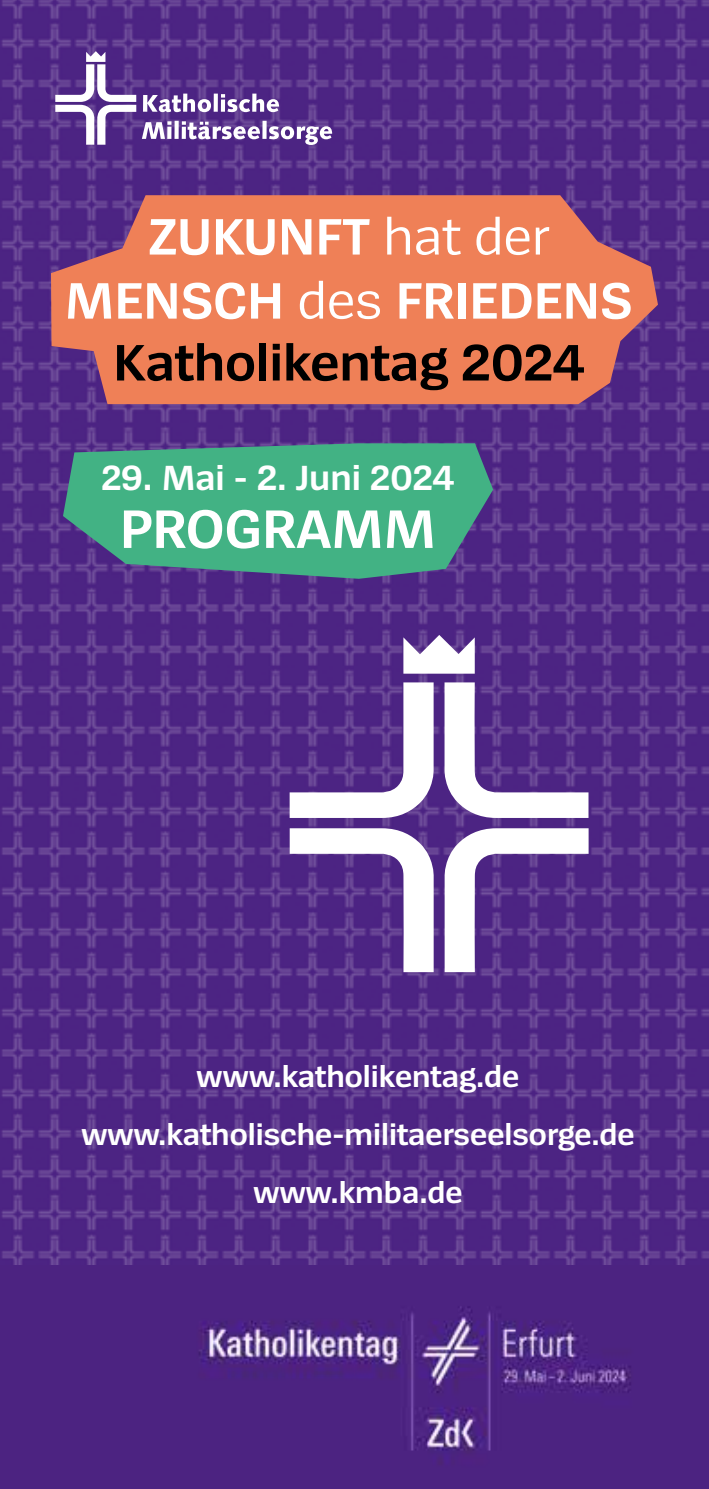
<style>
.page{position:relative;width:709px;height:1489px;background:#fff}
.page>*{position:absolute;margin:0;border:0;box-sizing:border-box;transform-origin:0 0}
.t1{font:700 56.5px "Spiegel Sans";color:#fff}
.t2{font:700 53.5px "Spiegel Sans";color:#000}
.t3{font:700 53.25px/64px "Spiegel Sans";color:#fff;text-align:center}
.t4{font:700 36.5px "Spiegel Sans";color:#fff}
.t5{font:700 31.5px/57.8px "Spiegel Sans";color:#fff;text-align:center}
.s1{font-weight:400}
</style>
<div class="page">
<img style="left:0;top:0;width:709px;height:1265px">
<img style="left:0;top:1265px;width:709px;height:223px">
<svg style="left:55px;top:51px;width:81px;height:94px"></svg>
<svg style="left:143px;top:94px;width:68px;height:18px"></svg>
<svg style="left:214px;top:94px;width:4px;height:18px"></svg>
<svg style="left:221px;top:94px;width:58px;height:18px"></svg>
<svg style="left:142px;top:121px;width:29px;height:18px"></svg>
<div style="left:174px;top:121px;width:5px;height:18px;background:#fff"></div>
<svg style="left:182px;top:121px;width:78px;height:18px"></svg>
<div style="left:262px;top:121px;width:5px;height:18px;background:#fff"></div>
<svg style="left:269px;top:126px;width:63px;height:19px"></svg>
<svg style="left:51px;top:195px;width:607px;height:209px;background:#da755d"></svg>
<svg style="left:63px;top:443px;width:430px;height:135px;background:#449d84"></svg>
<svg style="left:403px;top:635px;width:72px;height:38px"></svg>
<svg style="left:290px;top:828px;width:144px;height:144px"></svg>
<svg style="left:290px;top:682px;width:144px;height:136px"></svg>
<svg style="left:444px;top:828px;width:144px;height:144px"></svg>
<svg style="left:444px;top:682px;width:144px;height:136px"></svg>
<h3 class="t3" style="left:65px;top:202px;width:569px">ZUKUNFT <span class="s1">hat der<br></span>MENSCH <span class="s1">des</span> FRIEDENS</h3>
<h2 class="t2" style="left:113px;top:328px;width:472px">Katholikentag 2024</h2>
<p class="t4" style="left:102px;top:455px;width:354px">29. Mai - 2. Juni 2024</p>
<h1 class="t1" style="left:120px;top:493px;width:318px">PROGRAMM</h1>
<p class="t5" style="left:81px;top:1045px;width:555px">www.katholikentag.de www.katholische-militaerseelsorge.de www.kmba.de</p>
</div>
